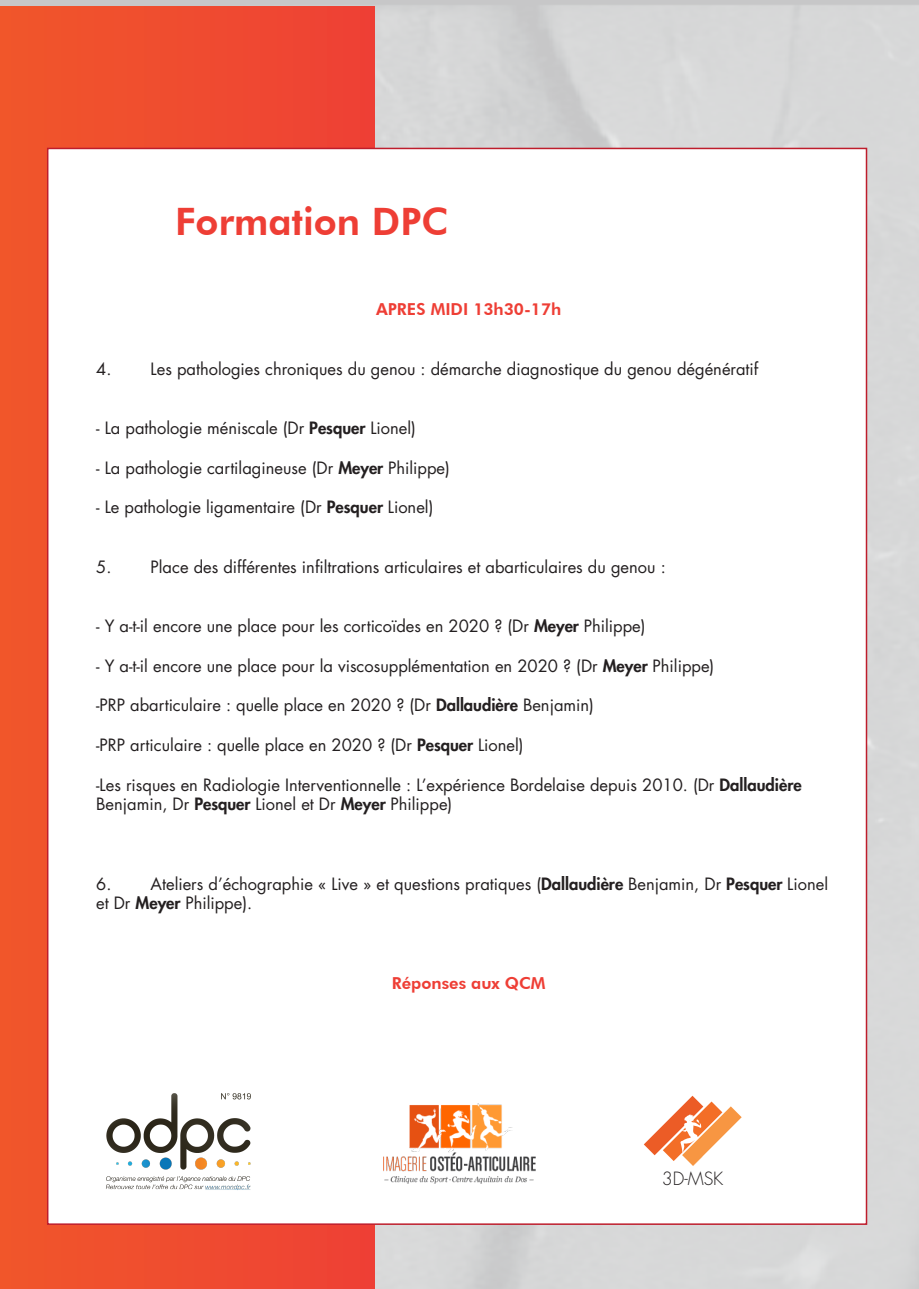
<style>
.page{position:relative;width:919px;height:1289px;background:#fff}
.page>*{position:absolute;margin:0;border:0;box-sizing:border-box;transform-origin:0 0}
.t1{font:800 37.8px "Futura BT";color:#ee3e35}
.t2{font:300 17.7px "Futura LT";color:#231f20}
.t3{font:16.5px/19.8px "Futura LT";color:#231f20}
.t4{font:800 16.5px "Futura BT";color:#ee3e35}
.s1{font-weight:800}
</style>
<div class="page">
<img style="left:0;top:0;width:918px;height:1288px">
<div style="left:0;top:6px;width:374px;height:1282px;background:linear-gradient(to right,#f0562a,#ed4035)"></div>
<div style="left:47px;top:148px;width:820px;height:1076px;background:#fff;border:2px solid #be1d2c"></div>
<img style="left:106px;top:1093px;width:145px;height:98px">
<img style="left:383px;top:1103px;width:153px;height:80px">
<svg style="left:644px;top:1095px;width:97px;height:70px"></svg>
<h1 class="t1" style="left:175px;top:199px;width:275px">Formation DPC</h1>
<p class="t4" style="left:376px;top:299px;width:187px">APRES MIDI 13h30-17h</p>
<p class="t3" style="left:96px;top:359px;width:663px">4. Les pathologies chroniques du genou : démarche diagnostique du genou dégénératif</p>
<p class="t3" style="left:96px;top:418px;width:321px">- La pathologie méniscale (Dr <span class="s1">Pesquer</span> Lionel)</p>
<p class="t3" style="left:96px;top:458px;width:355px">- La pathologie cartilagineuse (Dr <span class="s1">Meyer</span> Philippe)</p>
<p class="t3" style="left:96px;top:497px;width:339px">- Le pathologie ligamentaire (Dr <span class="s1">Pesquer</span> Lionel)</p>
<p class="t3" style="left:96px;top:557px;width:571px">5. Place des différentes infiltrations articulaires et abarticulaires du genou :</p>
<p class="t3" style="left:96px;top:616px;width:551px">- Y a-t-il encore une place pour les corticoïdes en 2020 ? (Dr <span class="s1">Meyer</span> Philippe)</p>
<p class="t3" style="left:96px;top:656px;width:619px">- Y a-t-il encore une place pour la viscosupplémentation en 2020 ? (Dr <span class="s1">Meyer</span> Philippe)</p>
<p class="t3" style="left:96px;top:695px;width:499px">-PRP abarticulaire : quelle place en 2020 ? (Dr <span class="s1">Dallaudière</span> Benjamin)</p>
<p class="t3" style="left:96px;top:735px;width:429px">-PRP articulaire : quelle place en 2020 ? (Dr <span class="s1">Pesquer</span> Lionel)</p>
<p class="t3" style="left:96px;top:774px;width:707px">-Les risques en Radiologie Interventionnelle : L’expérience Bordelaise depuis 2010. (Dr <span class="s1">Dallaudière<br></span>Benjamin, Dr <span class="s1">Pesquer</span> Lionel et Dr <span class="s1">Meyer</span> Philippe)</p>
<p class="t3" style="left:96px;top:873px;width:733px">6. Ateliers d’échographie « Live » et questions pratiques (<span class="s1">Dallaudière</span> Benjamin, Dr <span class="s1">Pesquer</span> Lionel et Dr <span class="s1">Meyer</span> Philippe).</p>
<p class="t4" style="left:392px;top:972px;width:155px">Réponses aux QCM</p>
<p class="t2" style="left:661px;top:1167px;width:63px">3D-MSK</p>
</div>
